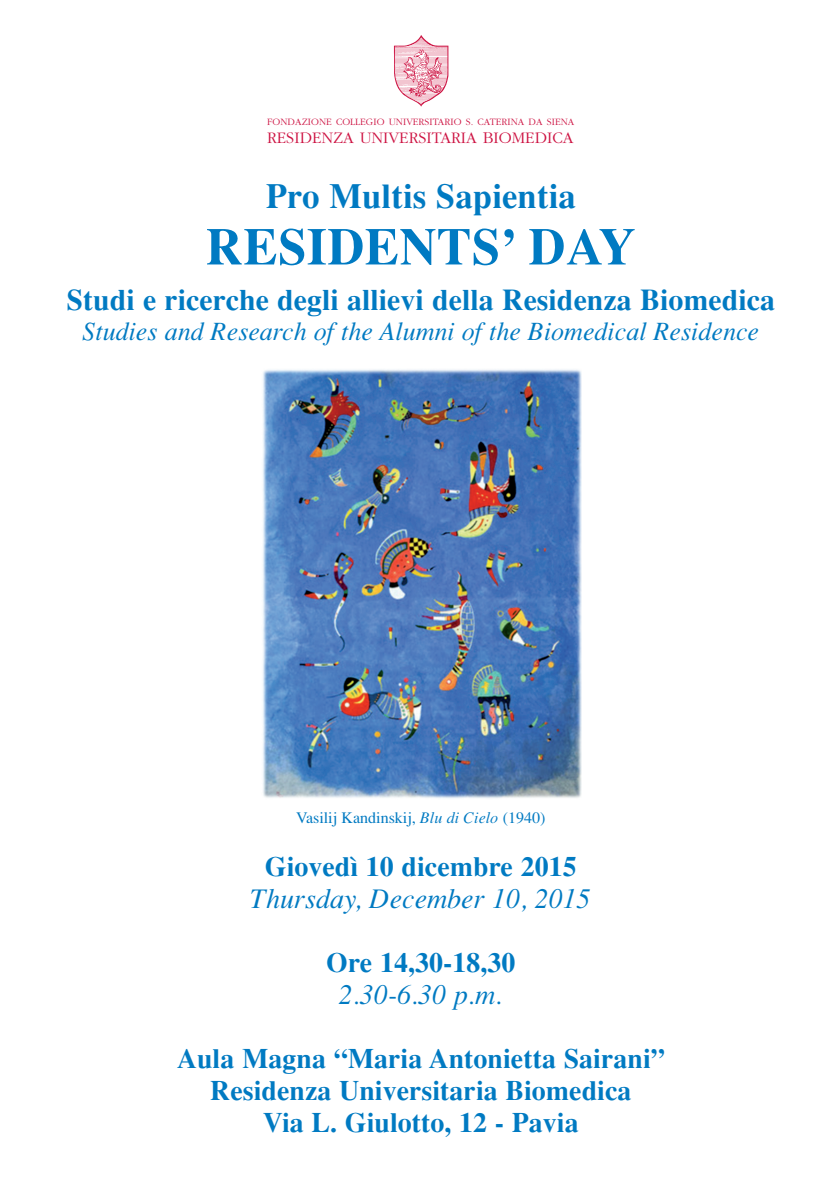
<style>
.page{position:relative;width:840px;height:1190px;background:#fff}
.page>*{position:absolute;margin:0;border:0;box-sizing:border-box;transform-origin:0 0}
.t1{font:700 52px "Times";color:#007ac2}
.t2{font:700 35px "Times";color:#007ac2}
.t3{font:700 30px "Times";color:#007ac2}
.t4{font:700 28px/32px "Times";color:#007ac2;text-align:center}
.t5{font:italic 28px "Times";color:#007ac2}
.t6{font:italic 26px "Times";color:#007ac2}
.t7{font:300 16.8px "Garamond";color:#cd1141}
.t8{font:16px "Times";color:#007ac2}
.t9{font:300 10.2px "Garamond";letter-spacing:.005em;color:#cd1141}
.s1{font-style:italic}
</style>
<div class="page">
<img style="left:393px;top:35px;width:56px;height:72px">
<img style="left:263px;top:369px;width:319px;height:430px">
<p class="t9" style="left:267px;top:118px;width:309px">FONDAZIONE COLLEGIO UNIVERSITARIO S. CATERINA DA SIENA</p>
<p class="t7" style="left:267px;top:131px;width:308px">RESIDENZA UNIVERSITARIA BIOMEDICA</p>
<p class="t2" style="left:266px;top:184px;width:312px">Pro Multis Sapientia</p>
<h1 class="t1" style="left:206px;top:228px;width:432px">RESIDENTS’ DAY</h1>
<p class="t3" style="left:66px;top:290px;width:710px">Studi e ricerche degli allievi della Residenza Biomedica</p>
<p class="t6" style="left:83px;top:322px;width:678px">Studies and Research of the Alumni of the Biomedical Residence</p>
<p class="t8" style="left:296px;top:812px;width:251px">Vasilij Kandinskij, <span class="s1">Blu di Cielo</span> (1940)</p>
<p class="t4" style="left:265px;top:853px;width:313px">Giovedì 10 dicembre 2015</p>
<p class="t5" style="left:251px;top:888px;width:342px">Thursday, December 10, 2015</p>
<p class="t4" style="left:326px;top:949px;width:191px">Ore 14,30-18,30</p>
<p class="t5" style="left:339px;top:984px;width:165px">2.30-6.30 p.m.</p>
<p class="t4" style="left:177px;top:1045px;width:490px">Aula Magna “Maria Antonietta Sairani”<br>Residenza Universitaria Biomedica<br>Via L. Giulotto, 12 - Pavia</p>
</div>
